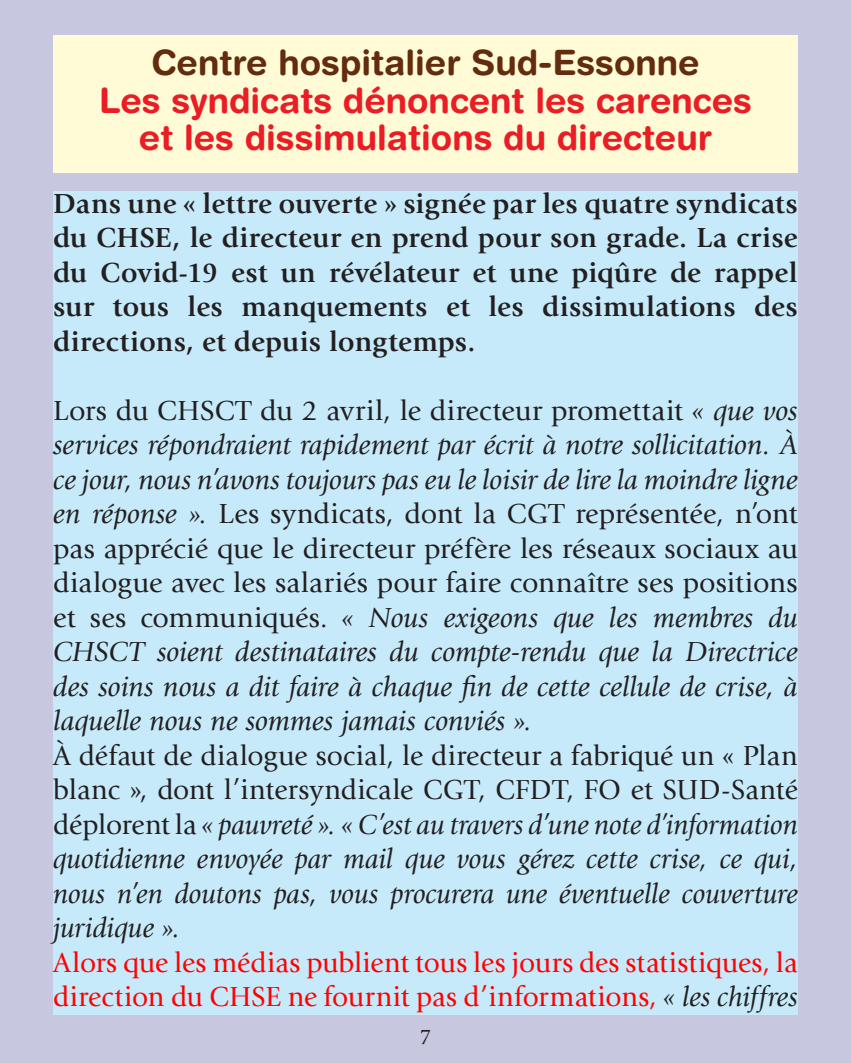
<style>
.page{position:relative;width:851px;height:1063px;background:#fff}
.page>*{position:absolute;margin:0;border:0;box-sizing:border-box;transform-origin:0 0}
.t1{font:700 35px "Helvetica Rounded";color:#ea1d25}
.t2{font:700 35px "Helvetica Rounded";color:#632c0e}
.t3{font:italic 28.75px/34.5px "Giovanni";color:#231f20;text-align:justify}
.t4{font:700 28.75px/34.5px "Giovanni";letter-spacing:.005em;color:#231f20;text-align:justify}
.t5{font:28.75px/34.5px "Giovanni";color:#f00}
.t6{font:22.5px "Minion Pro";color:#231f20}
.s1{font-style:normal}
.s2{font-style:italic;color:#231f20}
</style>
<div class="page">
<div style="left:0;top:0;width:850px;height:1063px;background:#c7c7e0"></div>
<div style="left:53px;top:35px;width:744px;height:138px;background:#fffbd6"></div>
<div style="left:53px;top:191px;width:744px;height:824px;background:#c6eafa"></div>
<p class="t2" style="left:151px;top:42px;width:550px">Centre hospitalier Sud-Essonne</p>
<p class="t1" style="left:99px;top:79px;width:654px">Les syndicats dénoncent les carences</p>
<p class="t1" style="left:139px;top:117px;width:574px">et les dissimulations du directeur</p>
<p class="t4" style="left:53px;top:186px;width:746px">Dans une « lettre ouverte » signée par les quatre syndicats du CHSE, le directeur en prend pour son grade. La crise du Covid-19 est un révélateur et une piqûre de rappel sur tous les manquements et les dissimulations des directions, et depuis longtemps.</p>
<p class="t3" style="left:53px;top:393px;width:746px"><span class="s1">Lors du CHSCT du 2 avril, le directeur promettait</span> « que vos services répondraient rapidement par écrit à notre sollicitation. À ce jour, nous n’avons toujours pas eu le loisir de lire la moindre ligne en réponse ». <span class="s1">Les syndicats, dont la CGT représentée, n’ont pas apprécié que le directeur préfère les réseaux sociaux au dialogue avec les salariés pour faire connaître ses positions et ses communiqués.</span> « Nous exigeons que les membres du CHSCT soient destinataires du compte-rendu que la Directrice des soins nous a dit faire à chaque fin de cette cellule de crise, à laquelle nous ne sommes jamais conviés ».</p>
<p class="t3" style="left:53px;top:738px;width:746px"><span class="s1">À défaut de dialogue social, le directeur a fabriqué un « Plan blanc », dont l’intersyndicale CGT, CFDT, FO et SUD-Santé déplorent la</span> « pauvreté ». « C’est au travers d’une note d’information quotidienne envoyée par mail que vous gérez cette crise, ce qui, nous n’en doutons pas, vous procurera une éventuelle couverture juridique ».</p>
<p class="t5" style="left:53px;top:945px;width:746px">Alors que les médias publient tous les jours des statistiques, la direction du CHSE ne fournit pas d’informations, <span class="s2">« les chiffres</span></p>
<p class="t6" style="left:420px;top:1023px;width:12px">7</p>
</div>
